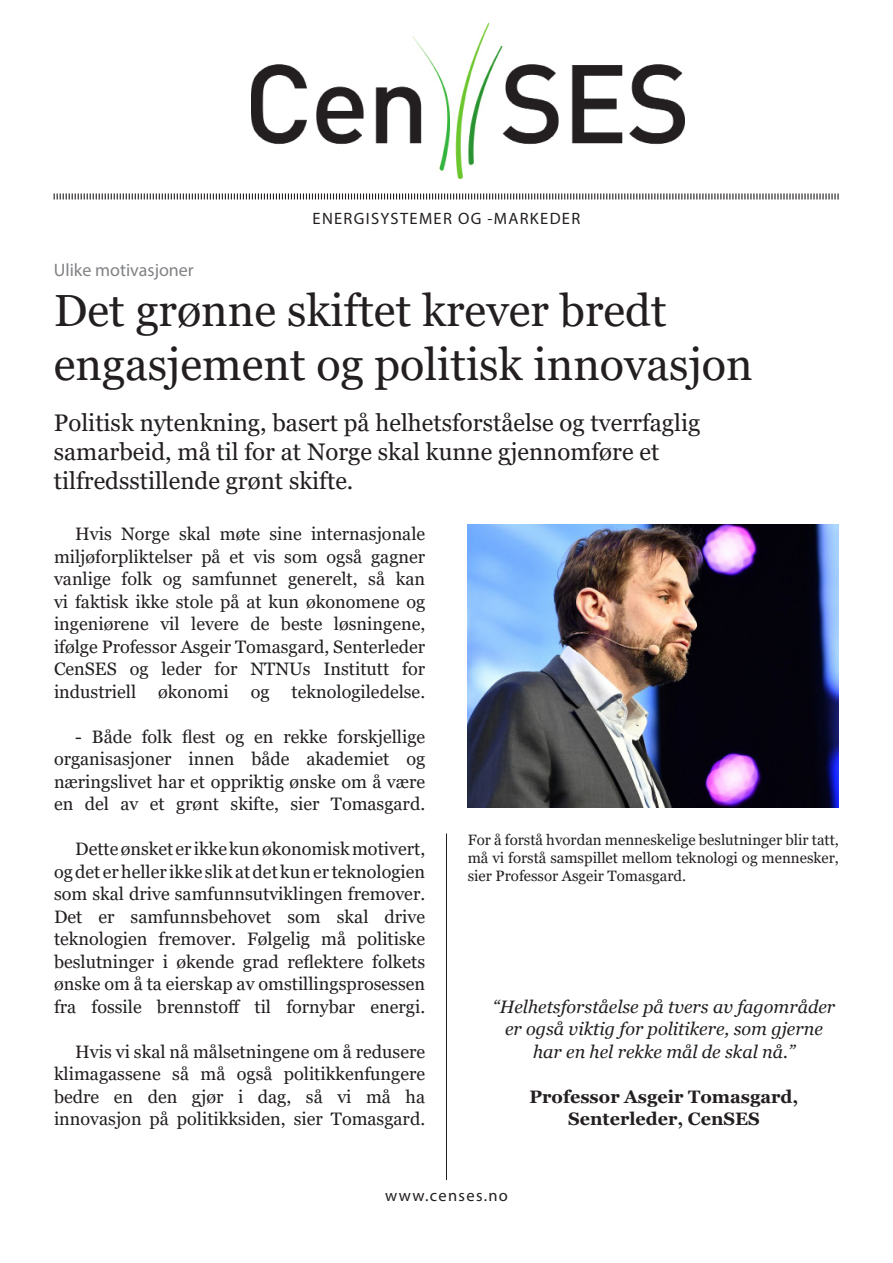
<style>
.page{position:relative;width:893px;height:1263px;background:#fff}
.page>*{position:absolute;margin:0;border:0;box-sizing:border-box;transform-origin:0 0}
.Tittel{font:45px/54px "Georgia";color:#231f20}
.Stikktittel{font:24px "Georgia";color:#231f20}
.Brødtekst{font:18px/22.5px "Georgia";color:#231f20;text-align:justify}
.Brødtekst-2{font:italic 18px/22.5px "Georgia";color:#231f20;text-align:center}
.Brødtekst-3{font:700 18px/22.5px "Georgia";color:#231f20;text-align:center}
.t1{font:18px "Myriad Pro";color:#808285}
.Heading{font:16.5px "Myriad Pro";letter-spacing:.08em;color:#231f20}
.Bildetekst{font:15px/18px "Georgia";color:#231f20;text-align:justify}
</style>
<div class="page">
<img style="left:468px;top:524px;width:371px;height:283px">
<hr style="left:446px;top:833px;width:1px;height:347px;background:#231f20">
<img style="left:251px;top:23px;width:433px;height:155px">
<svg style="left:53px;top:193px;width:786px;height:7px"></svg>
<p class="t1" style="left:54px;top:259px;width:141px">Ulike motivasjoner</p>
<p class="Heading" style="left:313px;top:208px;width:269px">ENERGISYSTEMER OG -MARKEDER</p>
<p class="Tittel" style="left:54px;top:285px;width:700px">Det grønne skiftet krever bredt engasjement og politisk innovasjon</p>
<p class="Stikktittel" style="left:54px;top:408px;width:648px">Politisk nytenkning, basert på helhetsforståelse og tverrfaglig</p>
<p class="Stikktittel" style="left:54px;top:437px;width:607px">samarbeid, må til for at Norge skal kunne gjennomføre et</p>
<p class="Stikktittel" style="left:54px;top:466px;width:301px">tilfredsstillende grønt skifte.</p>
<p class="Brødtekst" style="left:54px;top:523px;width:373px;text-indent:21px">Hvis Norge skal møte sine internasjonale miljøforpliktelser på et vis som også gagner vanlige folk og samfunnet generelt, så kan vi faktisk ikke stole på at kun økonomene og ingeniørene vil levere de beste løsningene, ifølge Professor Asgeir Tomasgard, Senterleder CenSES og leder for NTNUs Institutt for industriell økonomi og teknologiledelse.</p>
<p class="Brødtekst" style="left:54px;top:725px;width:373px;text-indent:21px">- Både folk flest og en rekke forskjellige organisasjoner innen både akademiet og næringslivet har et oppriktig ønske om å være en del av et grønt skifte, sier Tomasgard.</p>
<p class="Brødtekst" style="left:54px;top:838px;width:373px;text-indent:21px">Dette ønsket er ikke kun økonomisk motivert, og det er heller ikke slik at det kun er teknologien som skal drive samfunnsutviklingen fremover.<br>Det er samfunnsbehovet som skal drive teknologien fremover. Følgelig må politiske beslutninger i økende grad reflektere folkets ønske om å ta eierskap av omstillingsprosessen fra fossile brennstoff til fornybar energi.</p>
<p class="Brødtekst" style="left:54px;top:1040px;width:373px;text-indent:21px">Hvis vi skal nå målsetningene om å redusere klimagassene så må også politikkenfungere bedre en den gjør i dag, så vi må ha innovasjon på politikksiden, sier Tomasgard.</p>
<p class="Bildetekst" style="left:468px;top:831px;width:373px">For å forstå hvordan menneskelige beslutninger blir tatt, må vi forstå samspillet mellom teknologi og mennesker, sier Professor Asgeir Tomasgard.</p>
<p class="Brødtekst-2" style="left:493px;top:995px;width:344px">“Helhetsforståelse på tvers av fagområder er også viktig for politikere, som gjerne har en hel rekke mål de skal nå.”</p>
<p class="Brødtekst-3" style="left:530px;top:1085px;width:270px">Professor Asgeir Tomasgard,<br>Senterleder, CenSES</p>
<p class="Heading" style="left:385px;top:1185px;width:124px">www.censes.no</p>
</div>
